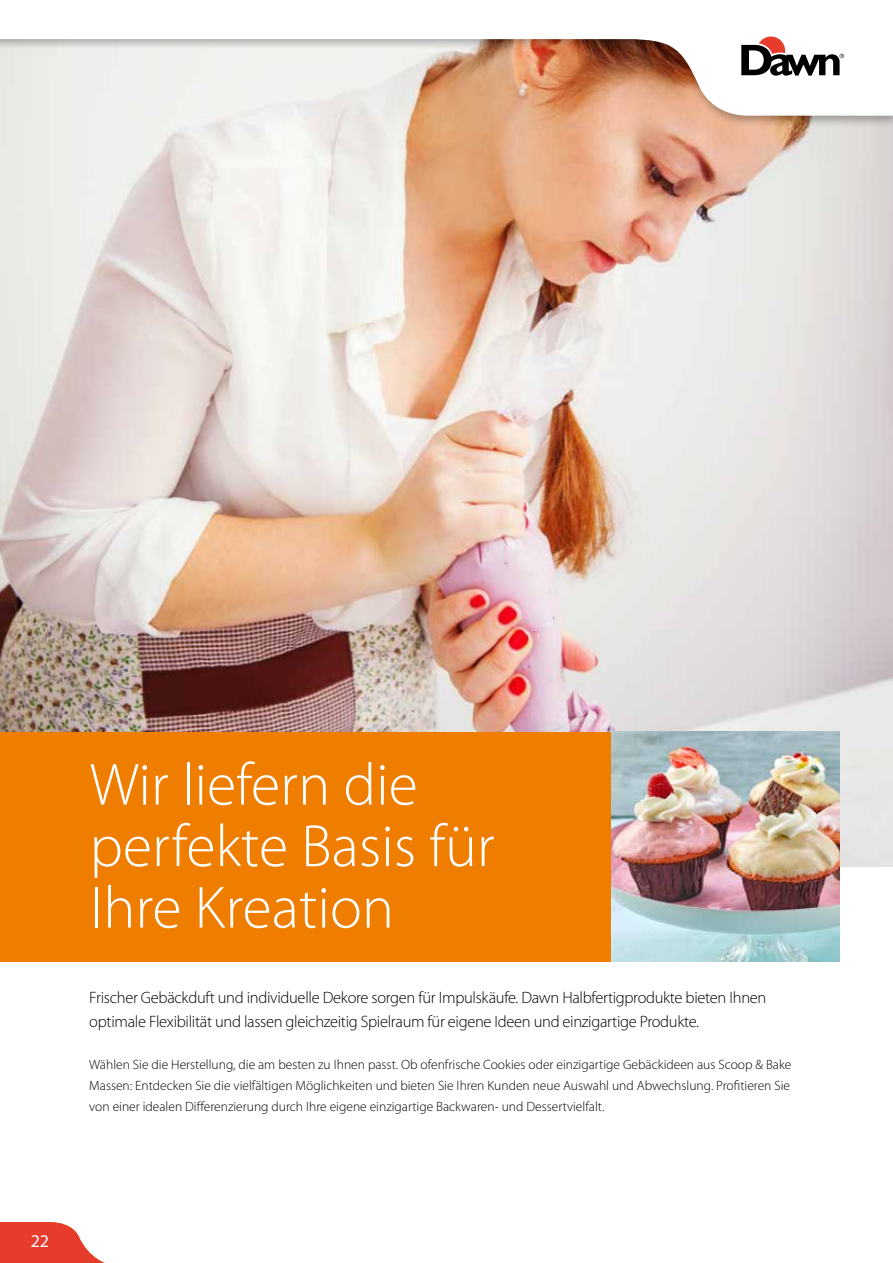
<style>
.page{position:relative;width:893px;height:1263px;background:#fff}
.page>*{position:absolute;margin:0;border:0;box-sizing:border-box;transform-origin:0 0}
.t1{font:300 60px/61.5px "Myriad Pro";color:#fff}
.t2{font:18px "Myriad Pro";color:#fff}
.t3{font:300 16.5px/24px "Myriad Pro";letter-spacing:-.02em;color:#000}
.t4{font:300 13.5px/21px "Myriad Pro";color:#000;text-align:justify}
</style>
<div class="page">
<svg style="left:0;top:1222px;width:105px;height:41px"></svg>
<img style="left:0;top:128px;width:893px;height:738px">
<img style="left:610px;top:732px;width:229px;height:229px">
<div style="left:0;top:732px;width:610px;height:229px;background:#ef7d00"></div>
<div style="left:0;top:0;width:893px;height:128px;background:#000;opacity:.3"></div>
<svg style="left:0;top:0;width:893px;height:116px"></svg>
<img style="left:889px;top:401px;width:4px;height:93px">
<svg style="left:741px;top:37px;width:103px;height:39px"></svg>
<h1 class="t1" style="left:90px;top:753px;width:406px">Wir liefern die perfekte Basis für<br>Ihre Kreation</h1>
<p class="t3" style="left:89px;top:985px;width:679px">Frischer Gebäckduft und individuelle Dekore sorgen für Impulskäufe. Dawn Halbfertigprodukte bieten Ihnen optimale Flexibilität und lassen gleichzeitig Spielraum für eigene Ideen und einzigartige Produkte.</p>
<p class="t4" style="left:89px;top:1054px;width:704px">Wählen Sie die Herstellung, die am besten zu Ihnen passt. Ob ofenfrische Cookies oder einzigartige Gebäckideen aus Scoop &amp; Bake Massen: Entdecken Sie die vielfältigen Möglichkeiten und bieten Sie Ihren Kunden neue Auswahl und Abwechslung. Profitieren Sie von einer idealen Differenzierung durch Ihre eigene einzigartige Backwaren- und Dessertvielfalt.</p>
<h2 class="t2" style="left:31px;top:1230px;width:20px">22</h2>
</div>
